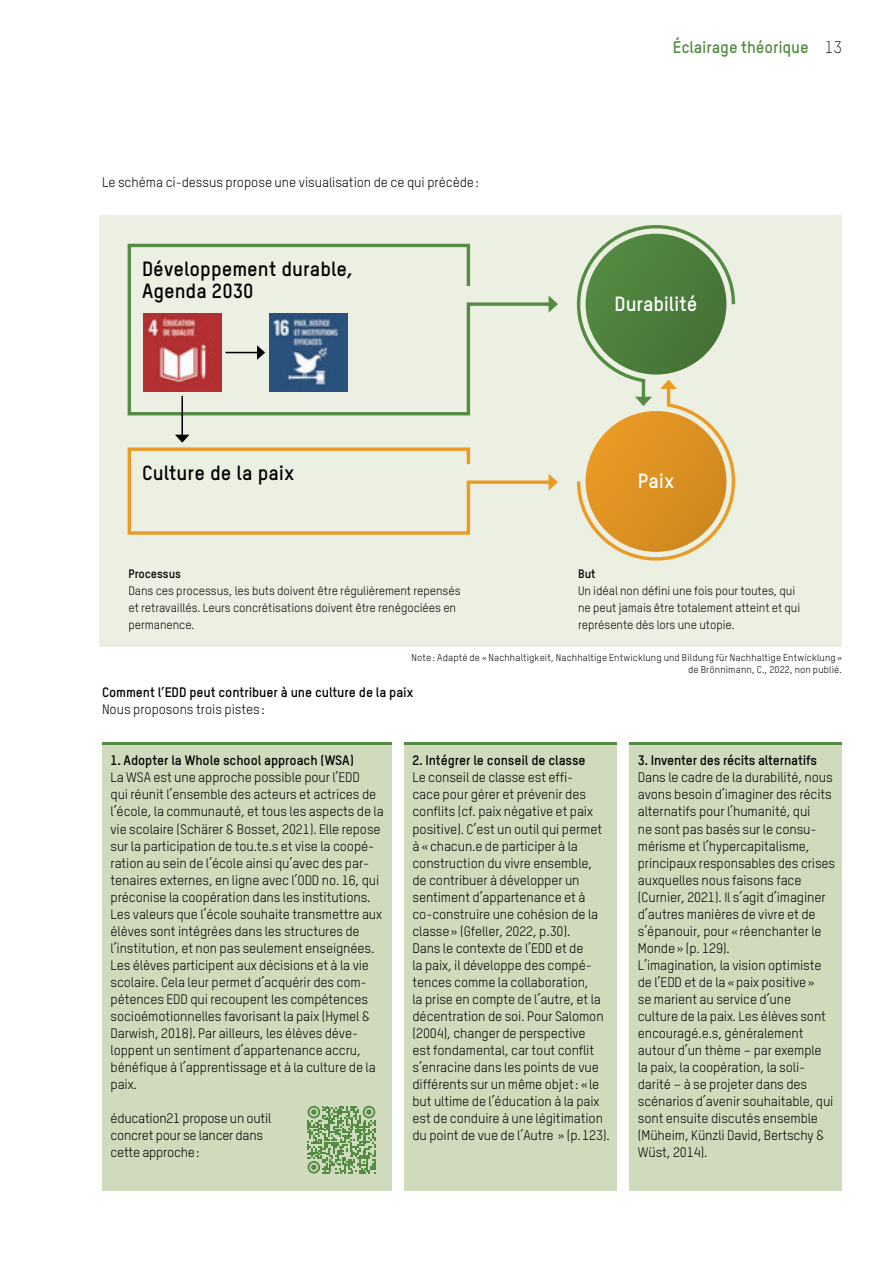
<style>
.page{position:relative;width:893px;height:1263px;background:#fff}
.page>*{position:absolute;margin:0;border:0;box-sizing:border-box;transform-origin:0 0}
.t1{font:700 20.1px/22.5px "TSTARPRO";color:#000}
.t2{font:700 20.1px "TSTARPRO";letter-spacing:-.005em;color:#fff}
.t3{font:700 16.5px "TSTARPRO";letter-spacing:-.005em;color:#548c43}
.t4{font:300 16.5px "TSTARPRO";color:#000}
.t5{font:13.5px/17px "TSTARPRO";letter-spacing:-.01em;color:#000}
.t6{font:700 13.5px "TSTARPRO";letter-spacing:-.005em;color:#000}
.t7{font:12px/17px "TSTARPRO";letter-spacing:-.005em;color:#000}
.t8{font:700 12px "TSTARPRO";letter-spacing:-.005em;color:#000}
.t9{font:9.75px/11.9px "TSTARPRO";letter-spacing:.015em;color:#000;text-align:right}
</style>
<div class="page">
<div style="left:99px;top:215px;width:743px;height:431px;background:#ecf0e2"></div>
<svg style="left:127px;top:243px;width:422px;height:173px"></svg>
<img style="left:143px;top:314px;width:78px;height:77px">
<img style="left:270px;top:314px;width:77px;height:77px">
<svg style="left:549px;top:296px;width:9px;height:16px"></svg>
<hr style="left:226px;top:352px;width:34px;height:1px;background:#000">
<svg style="left:257px;top:345px;width:8px;height:15px"></svg>
<hr style="left:181px;top:396px;width:2px;height:42px;background:#000">
<svg style="left:127px;top:435px;width:431px;height:100px"></svg>
<svg style="left:576px;top:225px;width:160px;height:336px"></svg>
<div style="left:102px;top:745px;width:289px;height:446px;background:#cfdbbc"></div>
<div style="left:404px;top:745px;width:213px;height:446px;background:#cfdbbc"></div>
<div style="left:629px;top:745px;width:213px;height:446px;background:#cfdbbc"></div>
<svg style="left:307px;top:1106px;width:68px;height:68px"></svg>
<hr style="left:102px;top:742px;width:289px;height:3px;background:#548c43">
<hr style="left:629px;top:742px;width:213px;height:3px;background:#548c43">
<hr style="left:404px;top:742px;width:213px;height:3px;background:#548c43">
<p class="t5" style="left:102px;top:174px;width:378px">Le schéma ci-dessus propose une visualisation de ce qui précède:</p>
<h1 class="t1" style="left:142px;top:257px;width:213px">Développement durable,<br>Agenda 2030</h1>
<p class="t3" style="left:673px;top:37px;width:137px">Éclairage théorique</p>
<p class="t4" style="left:825px;top:38px;width:19px">13</p>
<h1 class="t2" style="left:615px;top:291px;width:84px">Durabilité</h1>
<h1 class="t1" style="left:142px;top:461px;width:154px">Culture de la paix</h1>
<h1 class="t2" style="left:638px;top:468px;width:38px">Paix</h1>
<p class="t8" style="left:128px;top:566px;width:54px">Processus</p>
<p class="t7" style="left:128px;top:582px;width:334px">Dans ces processus, les buts doivent être régulièrement repensés et retravaillés. Leurs concrétisations doivent être renégociées en permanence.</p>
<p class="t8" style="left:578px;top:566px;width:19px">But</p>
<p class="t7" style="left:578px;top:582px;width:224px">Un idéal non défini une fois pour toutes, qui ne peut jamais être totalement atteint et qui représente dès lors une utopie.</p>
<p class="t9" style="left:412px;top:652px;width:432px">Note : Adapté de « Nachhaltigkeit, Nachhaltige Entwicklung und Bildung für Nachhaltige Entwicklung » de Brönnimann, C., 2022, non publié.</p>
<p class="t6" style="left:102px;top:684px;width:313px">Comment l’EDD peut contribuer à une culture de la paix</p>
<p class="t5" style="left:102px;top:701px;width:164px">Nous proposons trois pistes:</p>
<p class="t6" style="left:111px;top:752px;width:245px">1. Adopter la Whole school approach (WSA)</p>
<p class="t5" style="left:111px;top:769px;width:275px">La WSA est une approche possible pour l’EDD<br>qui réunit l’ensemble des acteurs et actrices de l’école, la communauté, et tous les aspects de la vie scolaire (Schärer &amp; Bosset, 2021). Elle repose sur la participation de tou.te.s et vise la coopé&shy;ration au sein de l’école ainsi qu’avec des par&shy;tenaires externes, en ligne avec l’ODD no. 16, qui préconise la coopération dans les institutions.<br>Les valeurs que l’école souhaite transmettre aux élèves sont intégrées dans les structures de l’institution, et non pas seulement enseignées.<br>Les élèves participent aux décisions et à la vie scolaire. Cela leur permet d’acquérir des com&shy;pétences EDD qui recoupent les compétences socioémotionnelles favorisant la paix (Hymel &amp; Darwish, 2018). Par ailleurs, les élèves déve&shy;loppent un sentiment d’appartenance accru, bénéfique à l’apprentissage et à la culture de la paix.</p>
<p class="t5" style="left:111px;top:1109px;width:162px">éducation21 propose un outil concret pour se lancer dans cette approche:</p>
<p class="t6" style="left:412px;top:752px;width:175px">2. Intégrer le conseil de classe</p>
<p class="t5" style="left:412px;top:769px;width:199px">Le conseil de classe est effi-<br>cace pour gérer et prévenir des conflits (cf. paix négative et paix positive). C’est un outil qui permet à «chacun.e de participer à la construction du vivre ensemble,<br>de contribuer à développer un sentiment d’appartenance et à co-construire une cohésion de la classe» (Gfeller, 2022, p.30).<br>Dans le contexte de l’EDD et de<br>la paix, il développe des compé&shy;tences comme la collaboration,<br>la prise en compte de l’autre, et la décentration de soi. Pour Salomon (2004), changer de perspective<br>est fondamental, car tout conflit s’enracine dans les points de vue différents sur un même objet: «le but ultime de l’éducation à la paix est de conduire à une légitimation du point de vue de l’Autre » (p.123).</p>
<p class="t6" style="left:638px;top:752px;width:181px">3. Inventer des récits alternatifs</p>
<p class="t5" style="left:638px;top:769px;width:199px">Dans le cadre de la durabilité, nous avons besoin d’imaginer des récits alternatifs pour l’humanité, qui<br>ne sont pas basés sur le consu&shy;mérisme et l’hypercapitalisme, principaux responsables des crises auxquelles nous faisons face (Curnier, 2021). Il s’agit d’imaginer d’autres manières de vivre et de s’épanouir, pour «réenchanter le<br>Monde» (p. 129).<br>L’imagination, la vision optimiste de l’EDD et de la «paix positive»<br>se marient au service d’une<br>culture de la paix. Les élèves sont encouragé.e.s, généralement autour d’un thème – par exemple la paix, la coopération, la soli&shy;darité – à se projeter dans des scénarios d’avenir souhaitable, qui sont ensuite discutés ensemble (Müheim, Künzli David, Bertschy &amp;<br>Wüst, 2014).</p>
</div>
